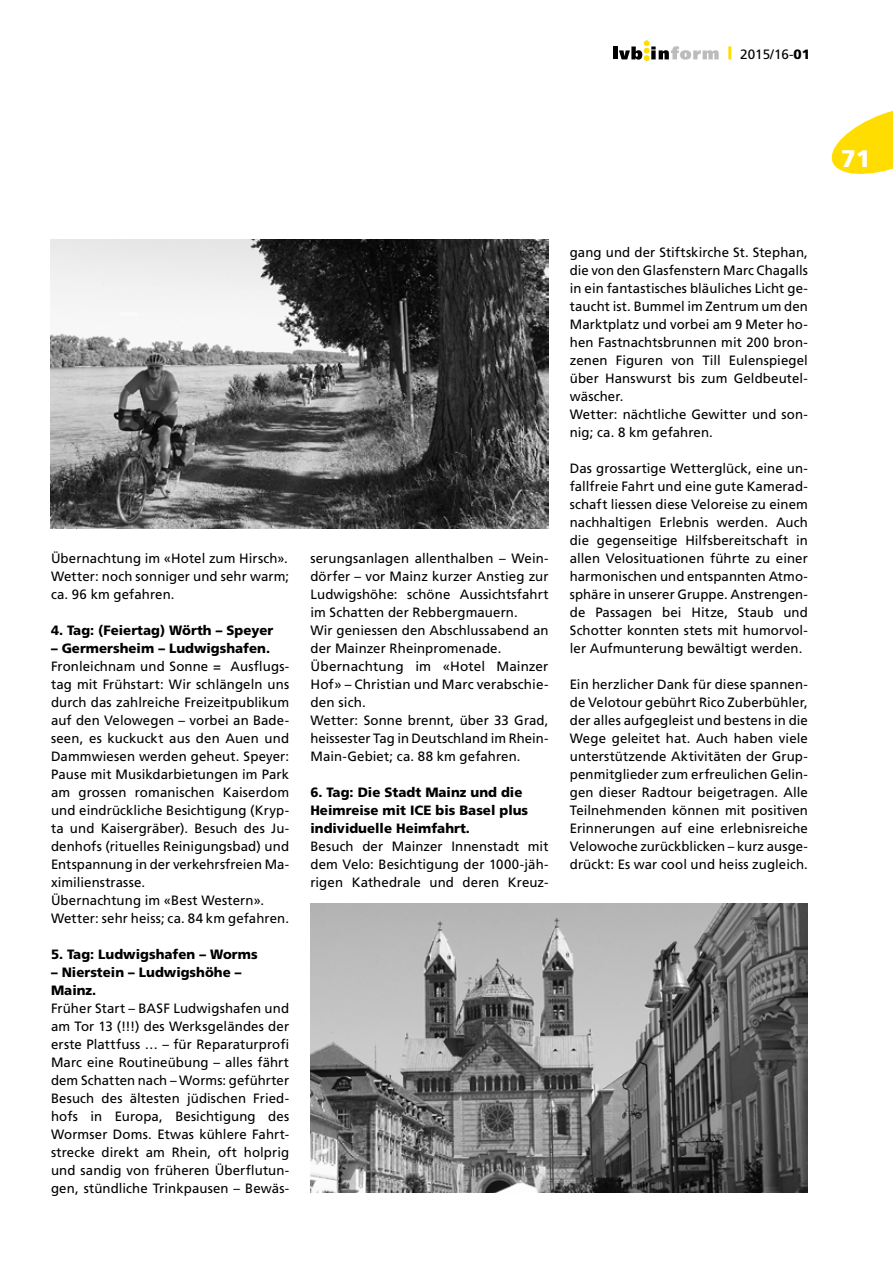
<style>
.page{position:relative;width:893px;height:1263px;background:#fff}
.page>*{position:absolute;margin:0;border:0;box-sizing:border-box;transform-origin:0 0}
.t1{font:900 24px "Frutiger LT Std";color:#fff}
.t2{font:13.5px/18px "Frutiger LT Std";letter-spacing:.005em;color:#000;text-align:justify}
.t3{font:900 13.5px/18px "Frutiger LT Std";color:#000}
.s1{font-weight:900}
</style>
<div class="page">
<svg style="left:831px;top:111px;width:61px;height:63px"></svg>
<hr style="left:613px;top:47px;width:4px;height:12px;background:#000">
<svg style="left:619px;top:40px;width:100px;height:21px"></svg>
<hr style="left:728px;top:46px;width:3px;height:14px;background:#fd0">
<img style="left:310px;top:904px;width:498px;height:289px">
<img style="left:51px;top:239px;width:498px;height:289px">
<p class="t2" style="left:740px;top:45px;width:71px">2015/16-<span class="s1">01</span></p>
<p class="t2" style="left:51px;top:549px;width:240px">Übernachtung im «Hotel zum Hirsch».<br>Wetter: noch sonniger und sehr warm; ca. 96 km gefahren.</p>
<p class="t3" style="left:51px;top:621px;width:224px">4. Tag: (Feiertag) Wörth – Speyer</p>
<p class="t3" style="left:51px;top:639px;width:221px">– Germersheim – Ludwigshafen.</p>
<p class="t2" style="left:51px;top:657px;width:240px;text-align:left">Fronleichnam und Sonne = Ausflugs&shy;tag mit Frühstart: Wir schlängeln uns durch das zahlreiche Freizeitpublikum auf den Velowegen – vorbei an Bade&shy;seen, es kuckuckt aus den Auen und Dammwiesen werden geheut. Speyer:<br>Pause mit Musikdarbietungen im Park am grossen romanischen Kaiserdom und eindrückliche Besichtigung (Kryp&shy;ta und Kaisergräber). Besuch des Ju&shy;denhofs (rituelles Reinigungsbad) und Entspannung in der verkehrsfreien Ma&shy;ximilienstrasse.<br>Übernachtung im «Best Western».<br>Wetter: sehr heiss; ca. 84 km gefahren.</p>
<p class="t3" style="left:51px;top:945px;width:208px">5. Tag: Ludwigshafen – Worms</p>
<p class="t3" style="left:51px;top:963px;width:192px">– Nierstein – Ludwigshöhe –<br>Mainz.</p>
<p class="t2" style="left:51px;top:999px;width:240px">Früher Start – BASF Ludwigshafen und am Tor 13 (!!!) des Werksgeländes der erste Plattfuss … – für Reparaturprofi Marc eine Routineübung – alles fährt dem Schatten nach – Worms: geführter Besuch des ältesten jüdischen Fried&shy;hofs in Europa, Besichtigung des Wormser Doms. Etwas kühlere Fahrt&shy;strecke direkt am Rhein, oft holprig und sandig von früheren Überflutun&shy;gen, stündliche Trinkpausen – Bewäs-</p>
<p class="t2" style="left:310px;top:549px;width:240px;text-align:left">serungsanlagen allenthalben – Wein&shy;dörfer – vor Mainz kurzer Anstieg zur Ludwigshöhe: schöne Aussichtsfahrt im Schatten der Rebbergmauern.<br>Wir geniessen den Abschlussabend an der Mainzer Rheinpromenade.<br>Übernachtung im «Hotel Mainzer Hof» – Christian und Marc verabschie&shy;den sich.<br>Wetter: Sonne brennt, über 33 Grad, heissester Tag in Deutschland im Rhein-Main-Gebiet; ca. 88 km gefahren.</p>
<p class="t3" style="left:310px;top:783px;width:219px">6. Tag: Die Stadt Mainz und die<br>Heimreise mit ICE bis Basel plus individuelle Heimfahrt.</p>
<p class="t2" style="left:310px;top:837px;width:240px">Besuch der Mainzer Innenstadt mit dem Velo: Besichtigung der 1000-jäh&shy;rigen Kathedrale und deren Kreuz-</p>
<p class="t2" style="left:570px;top:243px;width:240px;text-align:left">gang und der Stiftskirche St. Stephan, die von den Glasfenstern Marc Chagalls in ein fantastisches bläuliches Licht ge&shy;taucht ist. Bummel im Zentrum um den Marktplatz und vorbei am 9 Meter ho&shy;hen Fastnachtsbrunnen mit 200 bron&shy;zenen Figuren von Till Eulenspiegel über Hanswurst bis zum Geldbeutel&shy;wäscher.<br>Wetter: nächtliche Gewitter und son&shy;nig; ca. 8 km gefahren.</p>
<p class="t2" style="left:570px;top:459px;width:240px">Das grossartige Wetterglück, eine un&shy;fallfreie Fahrt und eine gute Kamerad&shy;schaft liessen diese Veloreise zu einem nachhaltigen Erlebnis werden. Auch die gegenseitige Hilfsbereitschaft in allen Velosituationen führte zu einer harmonischen und entspannten Atmo&shy;sphäre in unserer Gruppe. Anstrengen&shy;de Passagen bei Hitze, Staub und Schotter konnten stets mit humorvol&shy;ler Aufmunterung bewältigt werden.</p>
<p class="t2" style="left:570px;top:675px;width:240px">Ein herzlicher Dank für diese spannen&shy;de Velotour gebührt Rico Zuberbühler, der alles aufgegleist und bestens in die Wege geleitet hat. Auch haben viele unterstützende Aktivitäten der Grup&shy;penmitglieder zum erfreulichen Gelin&shy;gen dieser Radtour beigetragen. Alle Teilnehmenden können mit positiven Erinnerungen auf eine erlebnisreiche Velowoche zurückblicken – kurz ausge&shy;drückt: Es war cool und heiss zugleich.</p>
<h1 class="t1" style="left:841px;top:144px;width:31px">71</h1>
</div>
